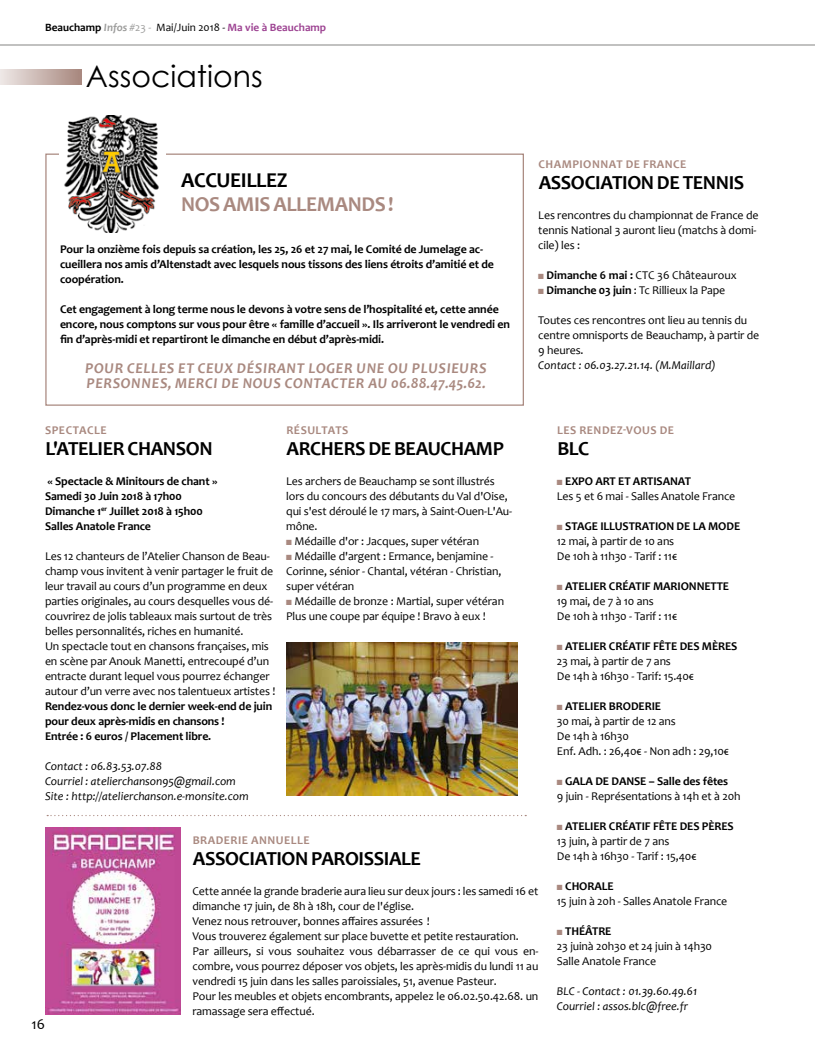
<style>
.page{position:relative;width:815px;height:1063px;background:#fff}
.page>*{position:absolute;margin:0;border:0;box-sizing:border-box;transform-origin:0 0}
.t1{font:30px "Century Gothic";color:#000}
.t2{font:700 21.25px "Candara";letter-spacing:-.02em;color:#a98980}
.t3{font:700 21.25px "Candara";letter-spacing:-.02em;color:#000}
.t4{font:700 20px "Candara";letter-spacing:-.02em;color:#000}
.t5{font:italic 700 15px/15px "Candara";letter-spacing:.04em;color:#a98980}
.t6{font:15px "Candara";color:#000}
.t7{font:11.88px/15px "Candara";letter-spacing:-.01em;color:#000}
.t8{font:700 11.88px/15px "Candara";letter-spacing:-.01em;color:#000}
.t9{font:italic 11.88px/15px "Candara";color:#000}
.t10{font:700 11.88px "Candara";letter-spacing:.04em;color:#a98980}
.t11{font:700 11.25px "Candara";color:#9d4392}
.s1{color:#000}
.s2{font-style:italic;color:#9d9d9c}
.s3{font-weight:400;color:#9d9d9c}
.s4{font-weight:400;color:#000}
.s5{color:#a98980}
.s6{font-weight:700}
</style>
<div class="page">
<hr style="left:0;top:44px;width:815px;height:2px;background:#9d9d9c">
<div style="left:45px;top:154px;width:479px;height:252px;border:1px solid #a98980"></div>
<div style="left:0;top:69px;width:81px;height:16px;background:linear-gradient(to right,#eee8e7,#a8877e)"></div>
<img style="left:286px;top:643px;width:232px;height:152px">
<img style="left:45px;top:827px;width:136px;height:188px">
<svg style="left:47px;top:815px;width:479px;height:1px"></svg>
<img style="left:60px;top:115px;width:106px;height:117px">
<p class="t11" style="left:45px;top:20px;width:283px"><span class="s1">Beauchamp</span> <span class="s2">Infos</span> <span class="s3">#23 -</span> <span class="s4">Mai/Juin 2018 -</span> Ma vie à Beauchamp</p>
<h1 class="t1" style="left:86px;top:55px;width:178px">Associations</h1>
<h2 class="t3" style="left:181px;top:168px;width:108px">ACCUEILLEZ</h2>
<h2 class="t2" style="left:181px;top:191px;width:214px">NOS AMIS ALLEMANDS !</h2>
<p class="t8" style="left:60px;top:241px;width:435px">Pour la onzième fois depuis sa création, les 25, 26 et 27 mai, le Comité de Jumelage ac&shy;cueillera nos amis d’Altenstadt avec lesquels nous tissons des liens étroits d’amitié et de coopération.</p>
<p class="t8" style="left:60px;top:301px;width:451px">Cet engagement à long terme nous le devons à votre sens de l’hospitalité et, cette année encore, nous comptons sur vous pour être « famille d’accueil ». Ils arriveront le vendredi en fin d’après-midi et repartiront le dimanche en début d’après-midi.</p>
<p class="t5" style="left:85px;top:360px;width:403px">POUR CELLES ET CEUX DÉSIRANT LOGER UNE OU PLUSIEURS<br>PERSONNES, MERCI DE NOUS CONTACTER AU 06.88.47.45.62.</p>
<p class="t10" style="left:539px;top:157px;width:149px">CHAMPIONNAT DE FRANCE</p>
<h3 class="t4" style="left:539px;top:170px;width:207px">ASSOCIATION DE TENNIS</h3>
<p class="t7" style="left:538px;top:208px;width:222px">Les rencontres du championnat de France de tennis National 3 auront lieu (matchs à domi&shy;cile) les :</p>
<p class="t7" style="left:538px;top:268px;width:200px"><span class="s5">■</span> <span class="s6">Dimanche 6 mai :</span> CTC 36 Châteauroux</p>
<p class="t7" style="left:538px;top:283px;width:189px"><span class="s5">■</span> <span class="s6">Dimanche 03 juin</span> : Tc Rillieux la Pape</p>
<p class="t7" style="left:538px;top:313px;width:222px">Toutes ces rencontres ont lieu au tennis du centre omnisports de Beauchamp, à partir de<br>9 heures.</p>
<p class="t9" style="left:538px;top:357px;width:179px">Contact : 06.03.27.21.14. (M.Maillard)</p>
<p class="t10" style="left:45px;top:423px;width:63px">SPECTACLE</p>
<h3 class="t4" style="left:45px;top:437px;width:169px">L'ATELIER CHANSON</h3>
<p class="t8" style="left:45px;top:474px;width:174px">« Spectacle &amp; Minitours de chant »<br>Samedi 30 Juin 2018 à 17h00<br>Dimanche 1<sup>er</sup> Juillet 2018 à 15h00<br>Salles Anatole France</p>
<p class="t7" style="left:45px;top:549px;width:232px">Les 12 chanteurs de l’Atelier Chanson de Beau&shy;champ vous invitent à venir partager le fruit de leur travail au cours d’un programme en deux parties originales, au cours desquelles vous dé&shy;couvrirez de jolis tableaux mais surtout de très belles personnalités, riches en humanité.<br>Un spectacle tout en chansons françaises, mis en scène par Anouk Manetti, entrecoupé d’un entracte durant lequel vous pourrez échanger autour d’un verre avec nos talentueux artistes !</p>
<p class="t8" style="left:45px;top:699px;width:229px">Rendez-vous donc le dernier week-end de juin pour deux après-midis en chansons !<br>Entrée : 6 euros / Placement libre.</p>
<p class="t9" style="left:45px;top:759px;width:205px">Contact : 06.83.53.07.88<br>Courriel : atelierchanson95@gmail.com<br>Site : http://atelierchanson.e-monsite.com</p>
<p class="t10" style="left:286px;top:423px;width:64px">RÉSULTATS</p>
<h3 class="t4" style="left:287px;top:437px;width:219px">ARCHERS DE BEAUCHAMP</h3>
<p class="t7" style="left:286px;top:474px;width:227px">Les archers de Beauchamp se sont illustrés lors du concours des débutants du Val d'Oise, qui s'est déroulé le 17 mars, à Saint-Ouen-L'Au&shy;mône.</p>
<p class="t7" style="left:286px;top:534px;width:194px"><span class="s5">■</span> Médaille d'or : Jacques, super vétéran</p>
<p class="t7" style="left:286px;top:549px;width:217px"><span class="s5">■</span> Médaille d'argent : Ermance, benjamine -<br>Corinne, sénior - Chantal, vétéran - Christian, super vétéran</p>
<p class="t7" style="left:286px;top:594px;width:219px"><span class="s5">■</span> Médaille de bronze : Martial, super vétéran<br>Plus une coupe par équipe ! Bravo à eux !</p>
<p class="t6" style="left:31px;top:1015px;width:15px">16</p>
<p class="t10" style="left:193px;top:833px;width:118px">BRADERIE ANNUELLE</p>
<h3 class="t4" style="left:193px;top:847px;width:230px">ASSOCIATION PAROISSIALE</h3>
<p class="t7" style="left:193px;top:884px;width:347px">Cette année la grande braderie aura lieu sur deux jours : les samedi 16 et dimanche 17 juin, de 8h à 18h, cour de l'église.<br>Venez nous retrouver, bonnes affaires assurées !<br>Vous trouverez également sur place buvette et petite restauration.<br>Par ailleurs, si vous souhaitez vous débarrasser de ce qui vous en&shy;combre, vous pourrez déposer vos objets, les après-midis du lundi 11 au vendredi 15 juin dans les salles paroissiales, 51, avenue Pasteur.<br>Pour les meubles et objets encombrants, appelez le 06.02.50.42.68. un ramassage sera effectué.</p>
<p class="t10" style="left:557px;top:423px;width:118px">LES RENDEZ-VOUS DE</p>
<h3 class="t4" style="left:557px;top:437px;width:33px">BLC</h3>
<p class="t7" style="left:557px;top:474px;width:180px"><span class="s5">■</span> <span class="s6">EXPO ART ET ARTISANAT<br></span>Les 5 et 6 mai - Salles Anatole France</p>
<p class="t7" style="left:557px;top:519px;width:185px"><span class="s5">■</span> <span class="s6">STAGE ILLUSTRATION DE LA MODE<br></span>12 mai, à partir de 10 ans<br>De 10h à 11h30 - Tarif : 11€</p>
<p class="t7" style="left:557px;top:579px;width:174px"><span class="s5">■</span> <span class="s6">ATELIER CRÉATIF MARIONNETTE<br></span>19 mai, de 7 à 10 ans<br>De 10h à 11h30 - Tarif : 11€</p>
<p class="t7" style="left:557px;top:639px;width:182px"><span class="s5">■</span> <span class="s6">ATELIER CRÉATIF FÊTE DES MÈRES<br></span>23 mai, à partir de 7 ans<br>De 14h à 16h30 - Tarif: 15.40€</p>
<p class="t7" style="left:557px;top:699px;width:174px"><span class="s5">■</span> <span class="s6">ATELIER BRODERIE<br></span>30 mai, à partir de 12 ans<br>De 14h à 16h30<br>Enf. Adh. : 26,40€ - Non adh : 29,10€</p>
<p class="t7" style="left:557px;top:774px;width:185px"><span class="s5">■</span> <span class="s6">GALA DE DANSE – Salle des fêtes<br></span>9 juin - Représentations à 14h et à 20h</p>
<p class="t7" style="left:557px;top:819px;width:178px"><span class="s5">■</span> <span class="s6">ATELIER CRÉATIF FÊTE DES PÈRES<br></span>13 juin, à partir de 7 ans<br>De 14h à 16h30 - Tarif : 15,40€</p>
<p class="t7" style="left:557px;top:879px;width:172px"><span class="s5">■</span> <span class="s6">CHORALE<br></span>15 juin à 20h - Salles Anatole France</p>
<p class="t7" style="left:557px;top:924px;width:157px"><span class="s5">■</span> <span class="s6">THÉÂTRE<br></span>23 juinà 20h30 et 24 juin à 14h30<br>Salle Anatole France</p>
<p class="t9" style="left:557px;top:984px;width:142px">BLC - Contact : 01.39.60.49.61<br>Courriel : assos.blc@free.fr</p>
</div>
